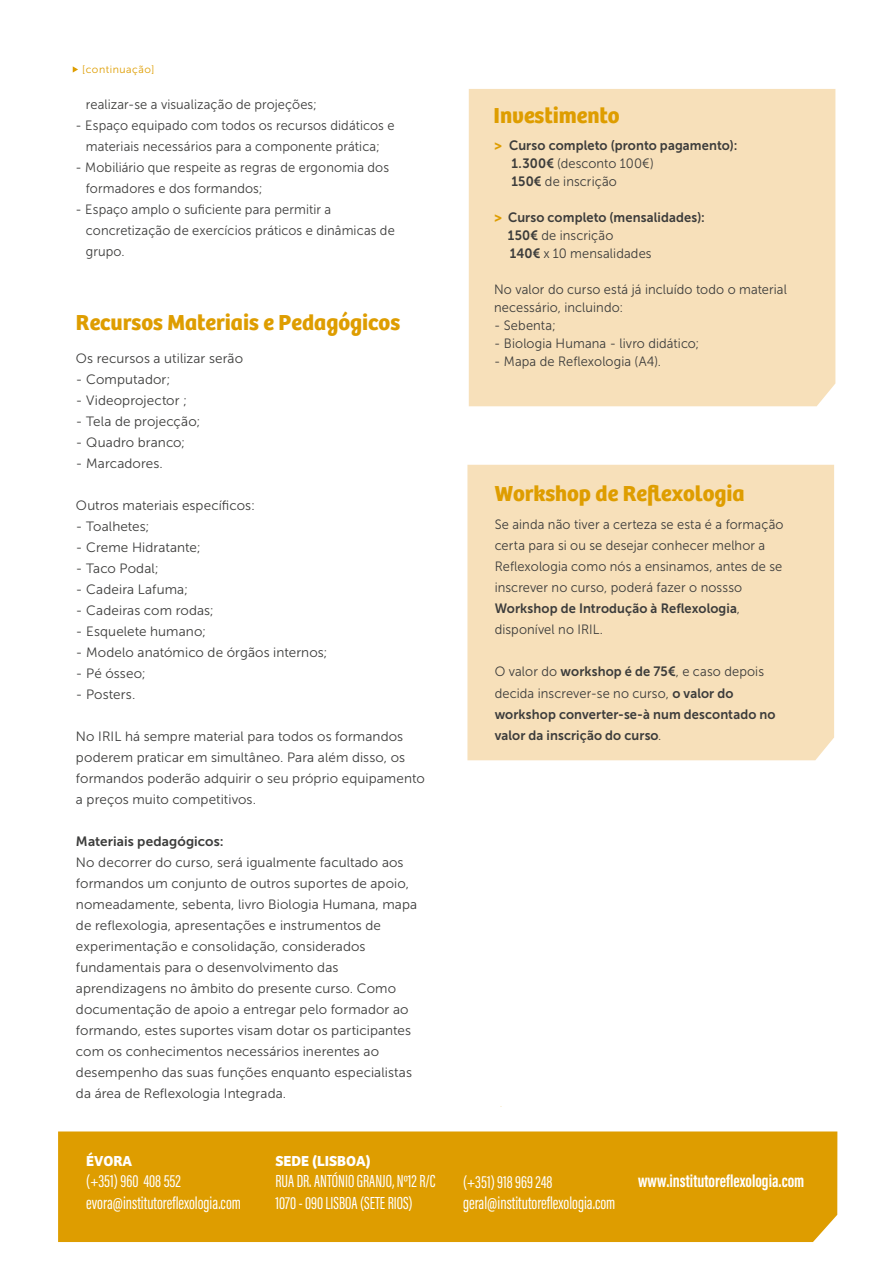
<style>
.page{position:relative;width:893px;height:1263px;background:#fff}
.page>*{position:absolute;margin:0;border:0;box-sizing:border-box;transform-origin:0 0}
.t1{font:700 22.5px "Bree";color:#de9d00}
.t2{font:18px/21.6px "Acumin Pro Extra Cond";color:#fff}
.t3{font:700 18px "Acumin Pro Extra Cond";color:#fff}
.t4{font:700 15px "Bree";color:#fff}
.t5{font:13.5px/21px "Museo Sans 300";letter-spacing:.01em;color:#3c3c3b}
.t6{font:13.5px/21px "Museo Sans 300";letter-spacing:.01em;color:#3c3c3b;scale:.95 1}
.t7{font:13.5px/21px "Museo Sans 700";letter-spacing:.01em;color:#3c3c3b;scale:.95 1}
.t8{font:13.5px "Museo Sans 700";letter-spacing:.01em;color:#3c3c3b}
.t9{font:10.5px "Museo Sans 300";letter-spacing:.05em;color:#de9d00}
.s1{font-family:"Museo Sans 900";color:#de9d00}
.s2{font-family:"Museo Sans 700"}
.s3{font-family:"Museo Sans 300"}
</style>
<div class="page">
<svg style="left:73px;top:66px;width:5px;height:7px"></svg>
<div style="left:469px;top:89px;width:366px;height:317px;background:#f7e0ba"></div>
<div style="left:467px;top:465px;width:367px;height:295px;background:#f7e0ba"></div>
<svg style="left:58px;top:1106px;width:779px;height:136px;fill:#de9d00"></svg>
<p class="t9" style="left:82px;top:63px;width:74px">[continuação]</p>
<p class="t6" style="left:86px;top:93px;width:245px">realizar-se a visualização de projeções;</p>
<p class="t6" style="left:75px;top:114px;width:337px;text-align:center">- Espaço equipado com todos os recursos didáticos e materiais necessários para a componente prática;</p>
<p class="t6" style="left:86px;top:156px;width:321px;text-indent:-10px">- Mobiliário que respeite as regras de ergonomia dos formadores e dos formandos;</p>
<p class="t6" style="left:86px;top:198px;width:327px;text-indent:-10px">- Espaço amplo o suficiente para permitir a concretização de exercícios práticos e dinâmicas de grupo.</p>
<h1 class="t1" style="left:76px;top:309px;width:326px">Recursos Materiais e Pedagógicos</h1>
<p class="t5" style="left:76px;top:348px;width:169px">Os recursos a utilizar serão</p>
<p class="t5" style="left:76px;top:369px;width:96px">- Computador;</p>
<p class="t5" style="left:76px;top:390px;width:113px">- Videoprojector ;</p>
<p class="t5" style="left:76px;top:411px;width:126px">- Tela de projecção;</p>
<p class="t5" style="left:76px;top:432px;width:111px">- Quadro branco;</p>
<p class="t5" style="left:76px;top:453px;width:88px">- Marcadores.</p>
<p class="t5" style="left:76px;top:495px;width:181px">Outros materiais específicos:</p>
<p class="t5" style="left:76px;top:516px;width:75px">- Toalhetes;</p>
<p class="t5" style="left:76px;top:537px;width:126px">- Creme Hidratante;</p>
<p class="t5" style="left:76px;top:558px;width:84px">- Taco Podal;</p>
<p class="t5" style="left:76px;top:579px;width:114px">- Cadeira Lafuma;</p>
<p class="t5" style="left:76px;top:600px;width:139px">- Cadeiras com rodas;</p>
<p class="t5" style="left:76px;top:621px;width:132px">- Esquelete humano;</p>
<p class="t5" style="left:76px;top:642px;width:253px">- Modelo anatómico de órgãos internos;</p>
<p class="t5" style="left:76px;top:663px;width:71px">- Pé ósseo;</p>
<p class="t5" style="left:76px;top:684px;width:61px">- Posters.</p>
<p class="t5" style="left:76px;top:726px;width:350px">No IRIL há sempre material para todos os formandos poderem praticar em simultâneo. Para além disso, os formandos poderão adquirir o seu próprio equipamento a preços muito competitivos.</p>
<p class="t8" style="left:76px;top:834px;width:149px">Materiais pedagógicos:</p>
<p class="t5" style="left:76px;top:852px;width:343px">No decorrer do curso, será igualmente facultado aos formandos um conjunto de outros suportes de apoio, nomeadamente, sebenta, livro Biologia Humana, mapa de reflexologia, apresentações e instrumentos de experimentação e consolidação, considerados fundamentais para o desenvolvimento das aprendizagens no âmbito do presente curso. Como documentação de apoio a entregar pelo formador ao formando, estes suportes visam dotar os participantes com os conhecimentos necessários inerentes ao desempenho das suas funções enquanto especialistas da área de Reflexologia Integrada.</p>
<h1 class="t1" style="left:493px;top:102px;width:128px">Investimento</h1>
<p class="t7" style="left:494px;top:135px;width:258px"><span class="s1">&gt;</span> Curso completo (pronto pagamento):</p>
<p class="t6" style="left:511px;top:154px;width:151px;line-height:18px"><span class="s2">1.300€</span> (desconto 100€)<br><span class="s2">150€</span> de inscrição</p>
<p class="t7" style="left:494px;top:207px;width:223px"><span class="s1">&gt;</span> Curso completo (mensalidades):</p>
<p class="t6" style="left:508px;top:226px;width:153px;line-height:18px"><span class="s2">150€</span> de inscrição<br><span class="s2">140€</span> x 10 mensalidades</p>
<p class="t6" style="left:494px;top:280px;width:310px;line-height:18px">No valor do curso está já incluído todo o material necessário, incluindo:</p>
<p class="t6" style="left:494px;top:315px;width:66px">- Sebenta;</p>
<p class="t6" style="left:494px;top:333px;width:218px">- Biologia Humana - livro didático;</p>
<p class="t6" style="left:494px;top:351px;width:177px">- Mapa de Reflexologia (A4).</p>
<h1 class="t1" style="left:495px;top:479px;width:252px">Workshop de Reflexologia</h1>
<p class="t6" style="left:495px;top:514px;width:306px">Se ainda não tiver a certeza se esta é a formação certa para si ou se desejar conhecer melhor a Reflexologia como nós a ensinamos, antes de se inscrever no curso, poderá fazer o nossso</p>
<p class="t7" style="left:495px;top:598px;width:260px">Workshop de Introdução à Reflexologia<span class="s3">,</span></p>
<p class="t6" style="left:495px;top:619px;width:116px">disponível no IRIL.</p>
<p class="t6" style="left:495px;top:661px;width:285px">O valor do <span class="s2">workshop é de 75€</span>, e caso depois decida inscrever-se no curso, <span class="s2">o valor do</span></p>
<p class="t7" style="left:495px;top:703px;width:297px">workshop converter-se-à num descontado no valor da inscrição do curso<span class="s3">.</span></p>
<p class="t4" style="left:86px;top:1152px;width:48px">ÉVORA</p>
<h2 class="t2" style="left:86px;top:1170px;width:156px">(+351) 960 408 552 evora@institutoreflexologia.com</h2>
<p class="t4" style="left:275px;top:1152px;width:97px">SEDE (LISBOA)</p>
<h2 class="t2" style="left:275px;top:1170px;width:162px">RUA DR. ANTÓNIO GRANJO, Nº12 R/C<br>1070 - 090 LISBOA (SETE RIOS)</h2>
<h2 class="t2" style="left:463px;top:1171px;width:154px">(+351) 918 969 248 geral@institutoreflexologia.com</h2>
<h2 class="t3" style="left:638px;top:1170px;width:168px">www.institutoreflexologia.com</h2>
</div>
